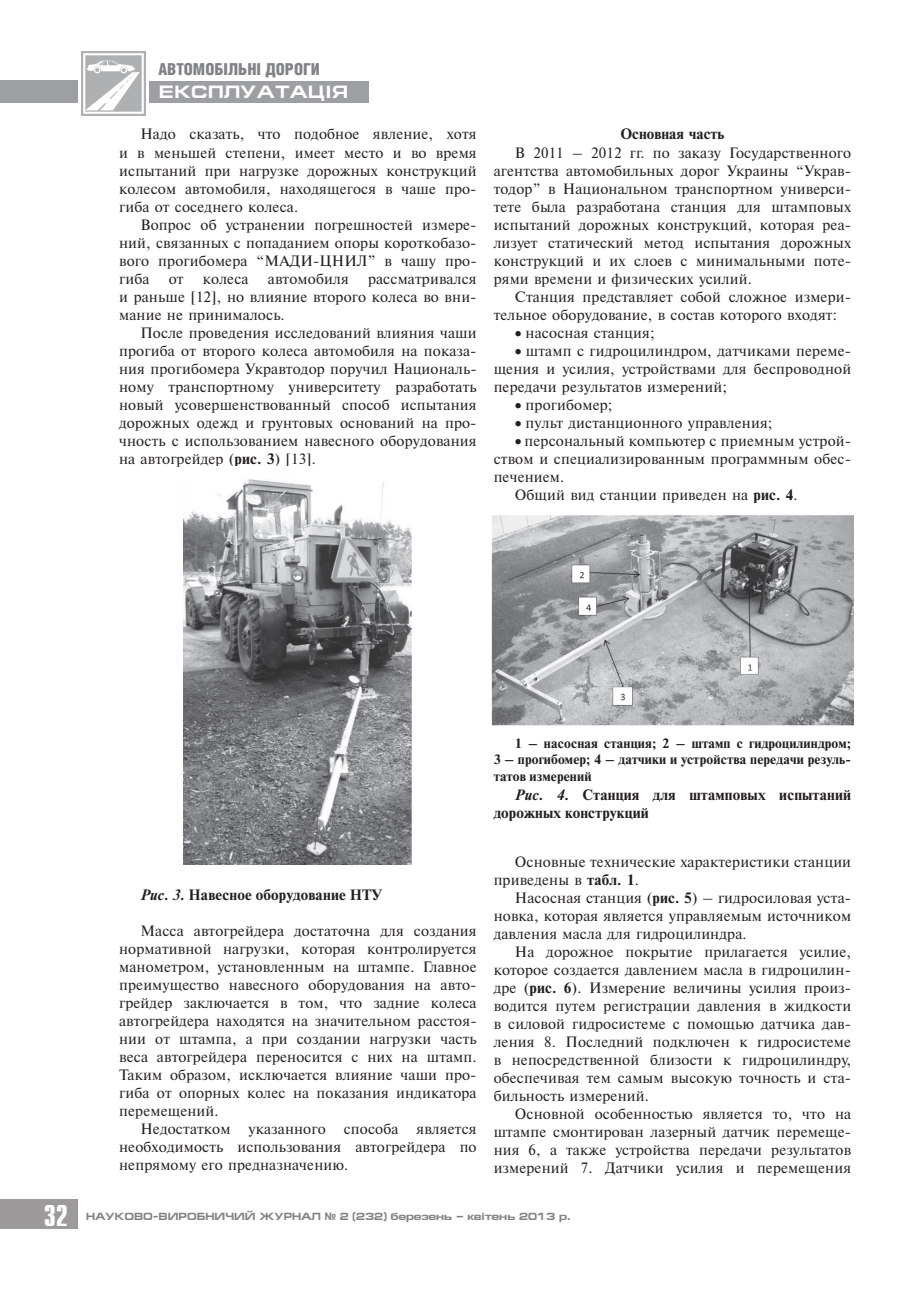
<style>
.page{position:relative;width:915px;height:1302px;background:#fff}
.page>*{position:absolute;margin:0;border:0;box-sizing:border-box;transform-origin:0 0}
.t1{font:700 30px "Compact C";color:#fff}
.t2{font:700 18px "Europe Ext";letter-spacing:.025em;color:#fff}
.t3{font:900 16.5px "Helios Cond";color:#808285}
.t4{font:15px/18px "Newton C";letter-spacing:.01em;color:#231f20;text-align:justify}
.t5{font:700 15px/18px "Newton C";letter-spacing:.01em;color:#231f20}
.t6{font:700 13.5px/16.2px "Newton C";letter-spacing:.01em;color:#231f20;text-align:justify}
.t7{font:700 10.5px "Europe Ext";color:#808285}
.s1{font-weight:700}
.s2{font-style:italic}
.s3{font-family:"Arial"}
</style>
<div class="page">
<div style="left:0;top:81px;width:77px;height:22px;background:#9d9fa2"></div>
<div style="left:149px;top:81px;width:220px;height:22px;background:#9d9fa2"></div>
<div style="left:0;top:1198px;width:77px;height:30px;background:#9c9a9b"></div>
<img style="left:81px;top:51px;width:64px;height:64px">
<img style="left:183px;top:479px;width:229px;height:385px">
<img style="left:491px;top:515px;width:361px;height:211px">
<p class="t3" style="left:158px;top:60px;width:163px">АВТОМОБІЛЬНI ДОРОГИ</p>
<p class="t2" style="left:159px;top:82px;width:190px">ЕКСПЛУАТАЦIЯ</p>
<p class="t4" style="left:119px;top:125px;width:359px;text-indent:21px">Надо сказать, что подобное явление, хотя и в меньшей степени, имеет место и во время испытаний при нагрузке дорожных конструкций колесом автомобиля, находящегося в чаше про&shy;гиба от соседнего колеса.</p>
<p class="t4" style="left:119px;top:215px;width:359px;text-indent:21px">Вопрос об устранении погрешностей измере&shy;ний, связанных с попаданием опоры короткобазо&shy;вого прогибомера “МАДИ-ЦНИЛ” в чашу про&shy;гиба</p>
<p class="t4" style="left:169px;top:269px;width:16px">от</p>
<p class="t4" style="left:203px;top:269px;width:47px">колеса</p>
<p class="t4" style="left:268px;top:269px;width:82px">автомобиля</p>
<p class="t4" style="left:119px;top:269px;width:359px;text-indent:249px">рассматривался и раньше [12], но влияние второго колеса во вни&shy;мание не принималось.</p>
<p class="t4" style="left:119px;top:323px;width:359px;text-indent:21px">После проведения исследований влияния чаши прогиба от второго колеса автомобиля на показа&shy;ния прогибомера Укравтодор поручил Националь&shy;ному транспортному университету разработать новый усовершенствованный способ испытания дорожных одежд и грунтовых оснований на про&shy;чность с использованием навесного оборудования на автогрейдер (<span class="s1">рис. 3</span>) [13].</p>
<p class="t5" style="left:620px;top:125px;width:105px">Основная часть</p>
<p class="t4" style="left:493px;top:143px;width:359px;text-indent:21px">В 2011 – 2012 гг. по заказу Государственного агентства автомобильных дорог Украины “Украв&shy;тодор” в Национальном транспортном универси&shy;тете была разработана станция для штамповых испытаний дорожных конструкций, которая реа&shy;лизует статический метод испытания дорожных конструкций и их слоев с минимальными поте&shy;рями времени и физических усилий.</p>
<p class="t4" style="left:493px;top:287px;width:359px;text-indent:21px">Станция представляет собой сложное измери&shy;тельное оборудование, в состав которого входят:</p>
<p class="t4" style="left:514px;top:323px;width:141px">• насосная станция;</p>
<p class="t4" style="left:493px;top:341px;width:359px;text-indent:21px">• штамп с гидроцилиндром, датчиками переме&shy;щения и усилия, устройствами для беспроводной передачи результатов измерений;</p>
<p class="t4" style="left:514px;top:395px;width:99px">• прогибомер;</p>
<p class="t4" style="left:514px;top:413px;width:259px">• пульт дистанционного управления;</p>
<p class="t4" style="left:514px;top:431px;width:337px">• персональный компьютер с приемным устрой-</p>
<p class="t4" style="left:493px;top:449px;width:359px">ством и специализированным программным обес-</p>
<p class="t4" style="left:493px;top:467px;width:72px">печением.</p>
<p class="t4" style="left:514px;top:485px;width:284px">Общий вид станции приведен на <span class="s1">рис. 4</span>.</p>
<p class="t5" style="left:140px;top:885px;width:243px"><span class="s2">Рис. 3.</span> Навесное оборудование НТУ</p>
<p class="t4" style="left:119px;top:921px;width:359px;text-indent:21px">Масса автогрейдера достаточна для создания нормативной нагрузки, которая контролируется манометром, установленным на штампе. Главное преимущество навесного оборудования на авто&shy;грейдер заключается в том, что задние колеса автогрейдера находятся на значительном расстоя&shy;нии от штампа, а при создании нагрузки часть веса автогрейдера переносится с них на штамп.<br>Таким образом, исключается влияние чаши про&shy;гиба от опорных колес на показания индикатора перемещений.</p>
<p class="t4" style="left:119px;top:1119px;width:359px;text-indent:21px">Недостатком указанного способа является необходимость использования автогрейдера по непрямому его предназначению.</p>
<p class="t6" style="left:493px;top:735px;width:359px;text-indent:21px">1 – насосная станция; 2 – штамп с гидроцилиндром; 3 – прогибомер; 4 – датчики и устройства передачи резуль&shy;татов измерений</p>
<p class="t5" style="left:493px;top:786px;width:359px;text-indent:21px"><span class="s2">Рис. 4.</span> Станция для штамповых испытаний дорожных конструкций</p>
<p class="t4" style="left:493px;top:852px;width:359px;text-indent:21px">Основные технические характеристики станции приведены в <span class="s1">табл. 1</span>.</p>
<p class="t4" style="left:493px;top:888px;width:359px;text-indent:21px">Насосная станция (<span class="s1">рис. 5</span>) – гидросиловая уста&shy;новка, которая является управляемым источником давления масла для гидроцилиндра.</p>
<p class="t4" style="left:493px;top:942px;width:359px;text-indent:21px">На дорожное покрытие прилагается усилие, которое создается давлением масла в гидроцилин&shy;дре (<span class="s1">рис. 6</span>). Измерение величины усилия произ&shy;водится путем регистрации давления в жидкости в силовой гидросистеме с помощью датчика дав&shy;ления 8. Последний подключен к гидросистеме в непосредственной близости к гидроцилиндру, обеспечивая тем самым высокую точность и ста&shy;бильность измерений.</p>
<p class="t4" style="left:493px;top:1104px;width:359px;text-indent:21px">Основной особенностью является то, что на штампе смонтирован лазерный датчик перемеще&shy;ния 6, а также устройства передачи результатов измерений 7. Датчики усилия и перемещения</p>
<h1 class="t1" style="left:44px;top:1200px;width:26px">32</h1>
<p class="t7" style="left:86px;top:1210px;width:485px">НАУКОВО-ВИРОБНИЧИЙ ЖУРНАЛ <span class="s3">№</span> 2 (232) березень – квiтень 2013 р.</p>
</div>
